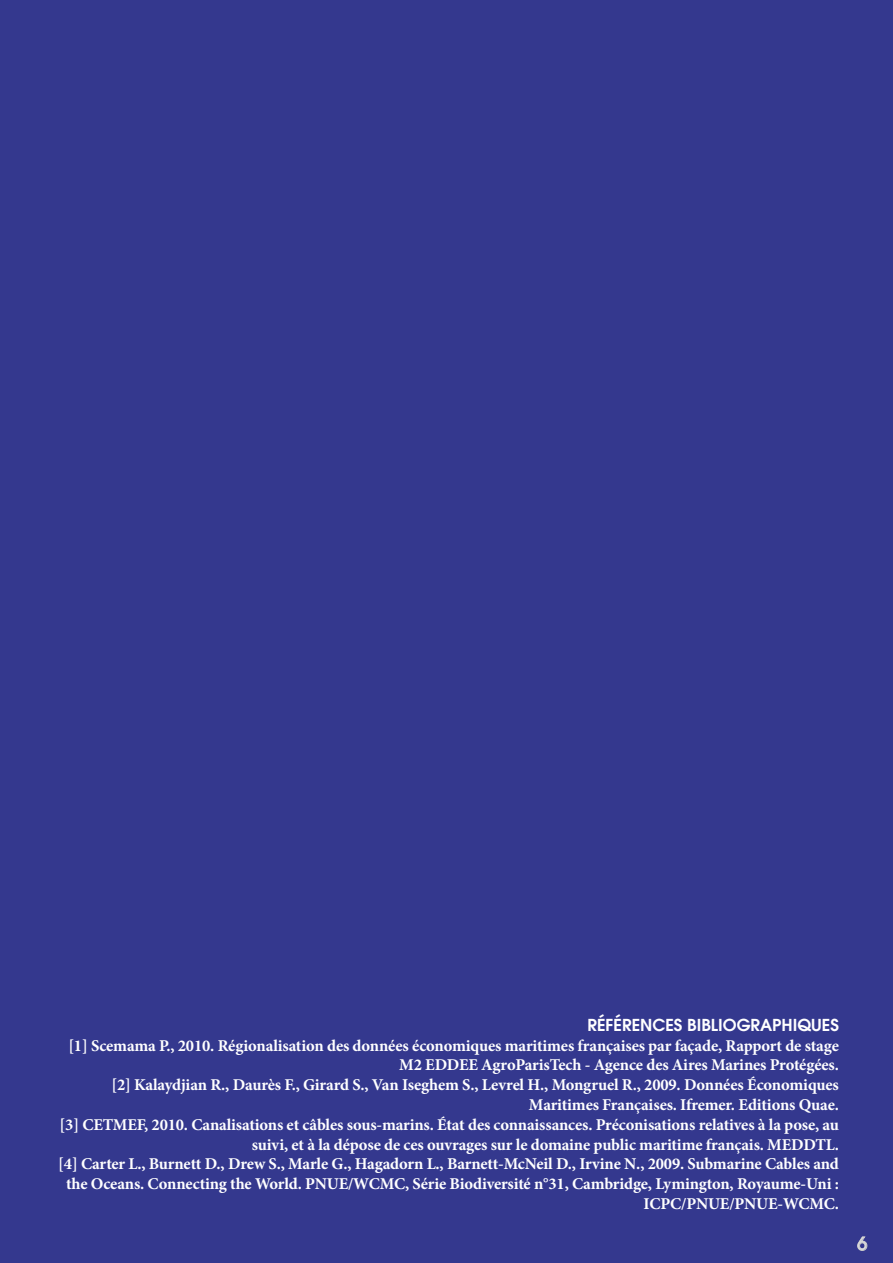
<style>
.page{position:relative;width:893px;height:1263px;background:#34388e}
.page>*{position:absolute;margin:0;border:0;box-sizing:border-box;transform-origin:0 0}
.t1{font:500 18px "Avant Garde LT";color:#dadada}
.t2{font:700 16.5px/19.8px "Minion Pro";letter-spacing:-.01em;color:#fff;text-align:right}
.t3{font:600 16.5px "Avant Garde LT";color:#fff}
</style>
<div class="page">
<svg style="left:857px;top:1236px;width:11px;height:15px"></svg>
<p class="t3" style="left:587px;top:1014px;width:253px">RÉFÉRENCES BIBLIOGRAPHIQUES</p>
<p class="t2" style="left:58px;top:1035px;width:782px">[1] Scemama P., 2010. Régionalisation des données économiques maritimes françaises par façade, Rapport de stage M2 EDDEE AgroParisTech - Agence des Aires Marines Protégées.<br>[2] Kalaydjian R., Daurès F., Girard S., Van Iseghem S., Levrel H., Mongruel R., 2009. Données Économiques Maritimes Françaises. Ifremer. Editions Quae.<br>[3] CETMEF, 2010. Canalisations et câbles sous-marins. État des connaissances. Préconisations relatives à la pose, au suivi, et à la dépose de ces ouvrages sur le domaine public maritime français. MEDDTL.<br>[4] Carter L., Burnett D., Drew S., Marle G., Hagadorn L., Barnett-McNeil D., Irvine N., 2009. Submarine Cables and the Oceans. Connecting the World. PNUE/WCMC, Série Biodiversité n°31, Cambridge, Lymington, Royaume-Uni :<br>ICPC/PNUE/PNUE-WCMC.</p>
<p class="t1" style="left:857px;top:1232px;width:11px">6</p>
</div>
